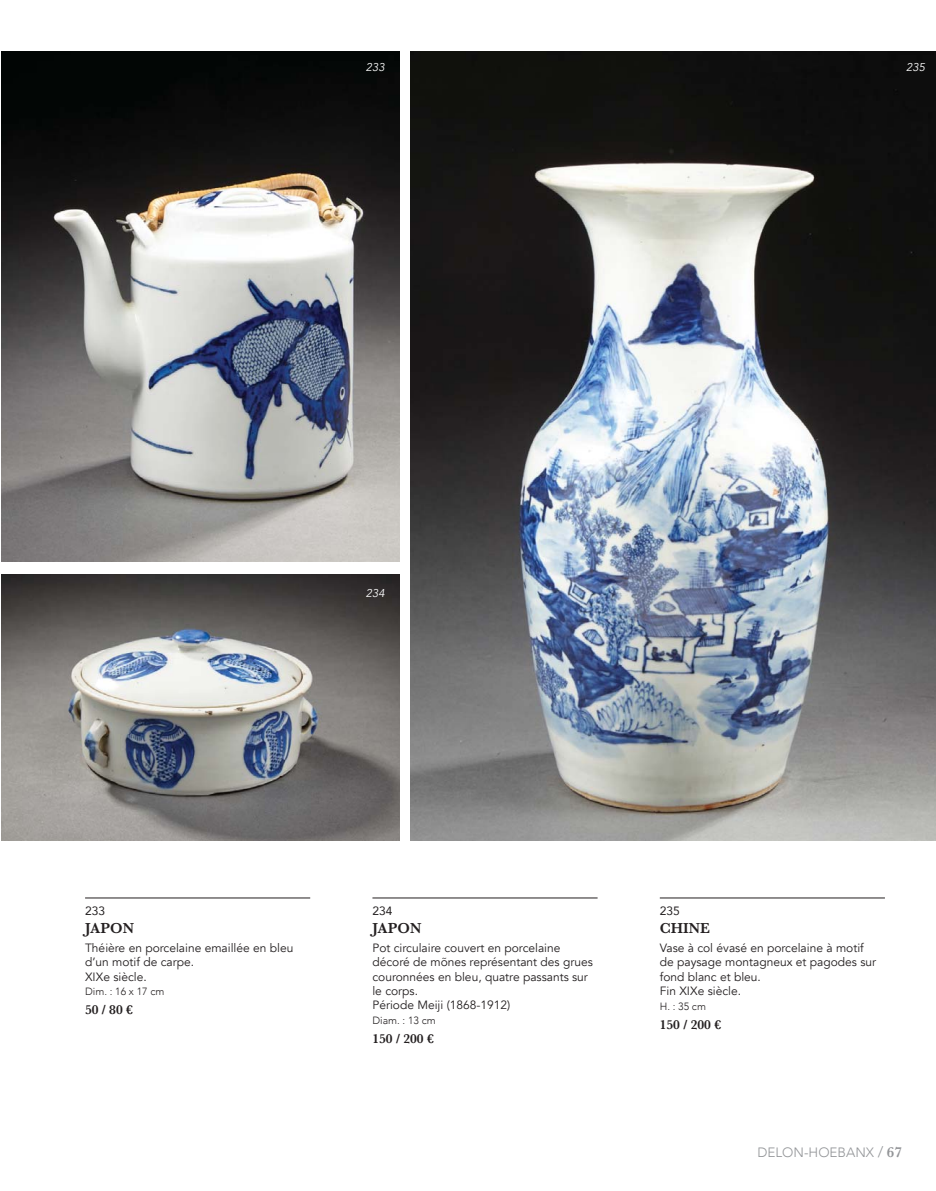
<style>
.page{position:relative;width:936px;height:1191px;background:#fff}
.page>*{position:absolute;margin:0;border:0;box-sizing:border-box;transform-origin:0 0}
.t1{font:600 15px "Baskerville";color:#231f20}
.t2{font:600 13.5px "Baskerville";color:#231f20}
.t3{font:300 13.5px "Avenir";color:#939598}
.t4{font:12px/14.4px "Avenir";color:#231f20}
.t5{font:12px "Avenir";color:#231f20}
.t6{font:italic 11.25px "Avenir";letter-spacing:.005em;color:#fff}
.t7{font:300 10.5px "Avenir";color:#231f20}
.s1{font-size:15px}
.s2{font-family:"Baskerville";font-weight:600;font-size:15px}
</style>
<div class="page">
<img style="left:1px;top:574px;width:398px;height:266px">
<img style="left:1px;top:51px;width:398px;height:511px">
<img style="left:410px;top:51px;width:525px;height:789px">
<hr style="left:85px;top:897px;width:225px;height:1px;background:#231f20">
<hr style="left:372px;top:897px;width:225px;height:1px;background:#231f20">
<hr style="left:659px;top:897px;width:225px;height:1px;background:#231f20">
<p class="t6" style="left:366px;top:60px;width:20px">233</p>
<p class="t6" style="left:906px;top:60px;width:20px">235</p>
<p class="t6" style="left:366px;top:586px;width:20px">234</p>
<p class="t5" style="left:85px;top:903px;width:22px">233</p>
<p class="t1" style="left:85px;top:919px;width:50px">JAPON</p>
<p class="t4" style="left:85px;top:940px;width:210px">Théière en porcelaine emaillée en bleu d’un motif de carpe.<br>XIXe siècle.</p>
<p class="t7" style="left:85px;top:985px;width:81px">Dim. : 16 x 17 cm</p>
<p class="t2" style="left:85px;top:1002px;width:49px">50 / 80 €</p>
<p class="t5" style="left:372px;top:903px;width:22px">234</p>
<p class="t1" style="left:372px;top:919px;width:50px">JAPON</p>
<p class="t4" style="left:372px;top:940px;width:222px">Pot circulaire couvert en porcelaine décoré de mõnes représentant des grues couronnées en bleu, quatre passants sur le corps.<br>Période Meiji (1868-1912)</p>
<p class="t7" style="left:372px;top:1013px;width:65px">Diam. : 13 cm</p>
<p class="t2" style="left:372px;top:1031px;width:63px">150 / 200 €</p>
<p class="t5" style="left:659px;top:903px;width:22px">235</p>
<p class="t1" style="left:659px;top:919px;width:52px">CHINE</p>
<p class="t4" style="left:659px;top:940px;width:218px">Vase à col évasé en porcelaine à motif de paysage montagneux et pagodes sur fond blanc et bleu.<br>Fin XIXe siècle.</p>
<p class="t7" style="left:659px;top:999px;width:48px">H. : 35 cm</p>
<p class="t2" style="left:659px;top:1016px;width:63px">150 / 200 €</p>
<p class="t3" style="left:757px;top:1143px;width:146px">DELON-HOEBANX <span class="s1">/</span> <span class="s2">67</span></p>
</div>
